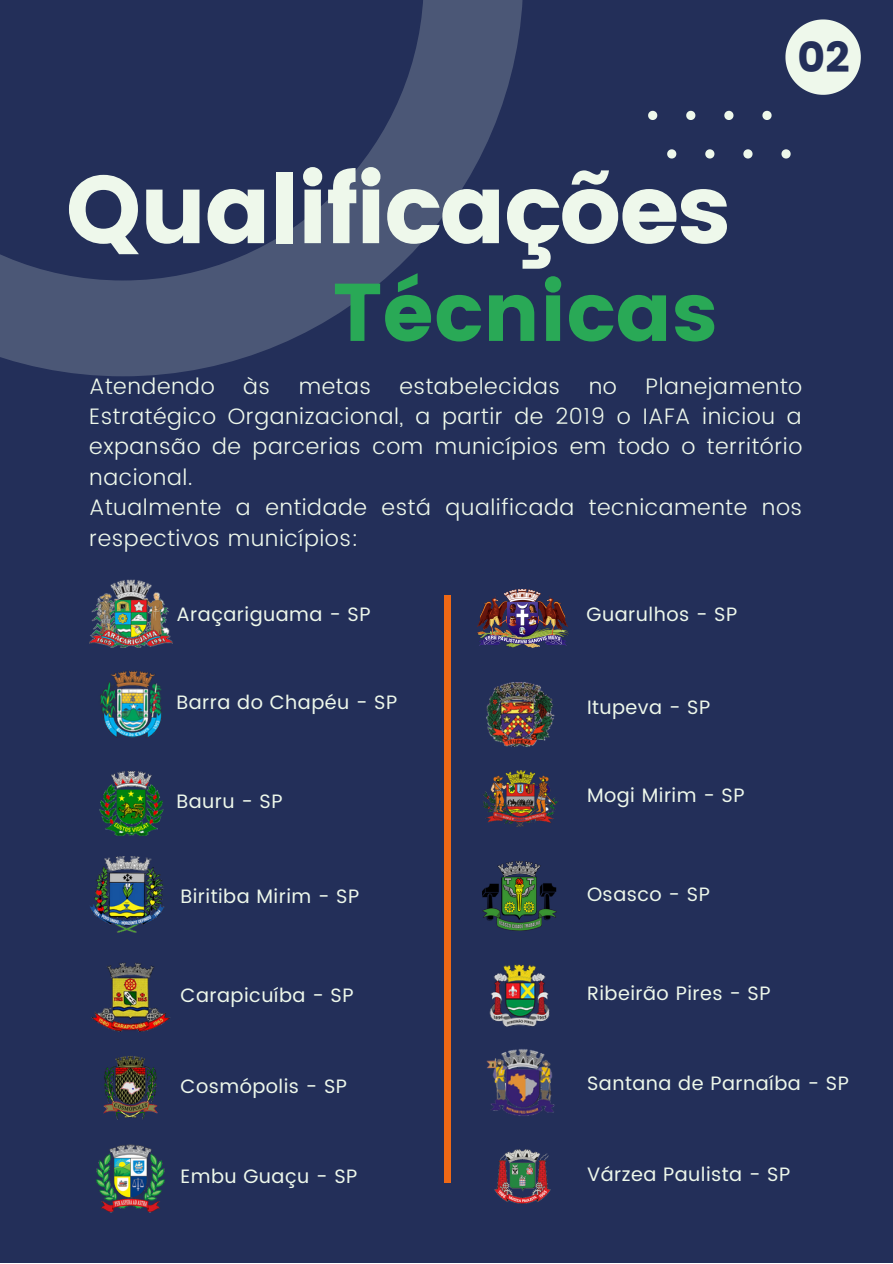
<style>
.page{position:relative;width:893px;height:1264px;background:#fff}
.page>*{position:absolute;margin:0;border:0;box-sizing:border-box;transform-origin:0 0}
.t1{font:95.85px "Poppins";letter-spacing:-.025em;color:#eef8eb}
.t2{font:81.6px "Poppins";color:#29a956}
.t3{font:42.6px "Poppins";color:#232f59}
.t4{font:300 22.35px/30.3px "Poppins";letter-spacing:.025em;color:#eef8eb;text-align:justify}
.t5{font:19.35px "Poppins";letter-spacing:.025em;color:#eef8eb}
</style>
<div class="page">
<div style="left:0;top:0;width:892px;height:1262px;background:#232f59"></div>
<svg style="left:0;top:0;width:523px;height:376px"></svg>
<svg style="left:648px;top:111px;width:9px;height:9px"></svg>
<svg style="left:686px;top:111px;width:9px;height:9px"></svg>
<svg style="left:724px;top:111px;width:9px;height:9px"></svg>
<svg style="left:762px;top:111px;width:9px;height:9px"></svg>
<svg style="left:667px;top:149px;width:9px;height:9px"></svg>
<svg style="left:705px;top:149px;width:9px;height:9px"></svg>
<svg style="left:743px;top:149px;width:9px;height:9px"></svg>
<svg style="left:781px;top:149px;width:9px;height:9px"></svg>
<img style="left:89px;top:579px;width:83px;height:69px">
<img style="left:489px;top:964px;width:61px;height:62px">
<img style="left:494px;top:1149px;width:57px;height:55px">
<img style="left:486px;top:682px;width:69px;height:65px">
<img style="left:482px;top:861px;width:74px;height:69px">
<img style="left:100px;top:670px;width:62px;height:68px">
<img style="left:91px;top:962px;width:79px;height:69px">
<img style="left:483px;top:770px;width:75px;height:57px">
<img style="left:90px;top:856px;width:74px;height:76px">
<img style="left:103px;top:1056px;width:55px;height:64px">
<img style="left:486px;top:1049px;width:69px;height:67px">
<img style="left:96px;top:1144px;width:69px;height:68px">
<div style="left:443px;top:595px;width:7px;height:587px;background:#ef6815"></div>
<svg style="left:785px;top:19px;width:75px;height:76px"></svg>
<img style="left:477px;top:589px;width:92px;height:58px">
<img style="left:99px;top:771px;width:65px;height:65px">
<p class="t3" style="left:797px;top:32px;width:54px">02</p>
<p class="t1" style="left:66px;top:154px;width:666px">Qualificações</p>
<p class="t2" style="left:333px;top:265px;width:386px">Técnicas</p>
<p class="t4" style="left:89px;top:371px;width:127px">Atendendo</p>
<p class="t4" style="left:243px;top:371px;width:28px">às</p>
<p class="t4" style="left:299px;top:371px;width:74px">metas</p>
<p class="t4" style="left:399px;top:371px;width:162px">estabelecidas</p>
<p class="t4" style="left:588px;top:371px;width:30px">no</p>
<p class="t4" style="left:89px;top:371px;width:714px;text-indent:556px">Planejamento Estratégico Organizacional, a partir de 2019 o IAFA iniciou a expansão de parcerias com municípios em todo o território nacional.</p>
<p class="t4" style="left:89px;top:492px;width:714px">Atualmente a entidade está qualificada tecnicamente nos respectivos municípios:</p>
<p class="t5" style="left:176px;top:603px;width:196px">Araçariguama - SP</p>
<p class="t5" style="left:586px;top:603px;width:152px">Guarulhos - SP</p>
<p class="t5" style="left:176px;top:691px;width:222px">Barra do Chapéu - SP</p>
<p class="t5" style="left:587px;top:696px;width:125px">Itupeva - SP</p>
<p class="t5" style="left:176px;top:789px;width:108px">Bauru - SP</p>
<p class="t5" style="left:587px;top:784px;width:159px">Mogi Mirim - SP</p>
<p class="t5" style="left:180px;top:885px;width:180px">Biritiba Mirim - SP</p>
<p class="t5" style="left:587px;top:882px;width:124px">Osasco - SP</p>
<p class="t5" style="left:180px;top:983px;width:175px">Carapicuíba - SP</p>
<p class="t5" style="left:587px;top:981px;width:185px">Ribeirão Pires - SP</p>
<p class="t5" style="left:180px;top:1074px;width:168px">Cosmópolis - SP</p>
<p class="t5" style="left:587px;top:1072px;width:263px">Santana de Parnaíba - SP</p>
<p class="t5" style="left:180px;top:1165px;width:178px">Embu Guaçu - SP</p>
<p class="t5" style="left:587px;top:1163px;width:205px">Várzea Paulista - SP</p>
</div>
